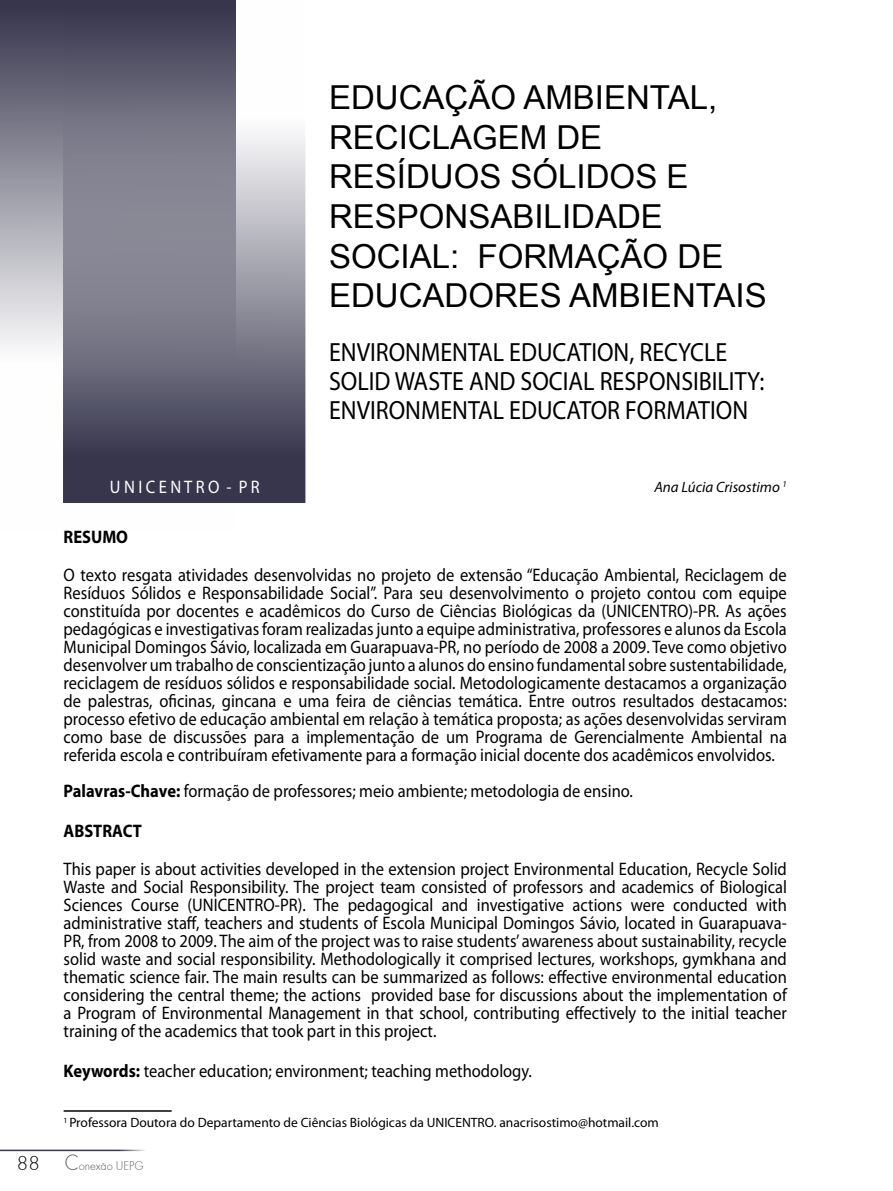
<style>
.page{position:relative;width:893px;height:1191px;background:#fff}
.page>*{position:absolute;margin:0;border:0;box-sizing:border-box;transform-origin:0 0}
.t1{font:33px/39.6px "Arial";color:#000}
.t2{font:26.4px/28.8px "Myriad Pro";color:#000;scale:.91 1}
.t3{font:18.15px/18px "Myriad Pro";color:#000;text-align:justify;scale:.91 1}
.t4{font:18.15px "Myriad Pro";color:#fff;scale:.91 1}
.t5{font:700 18.15px "Myriad Pro";color:#000;scale:.91 1}
.t6{font:italic 15px "Myriad Pro";color:#000}
.t7{font:13.5px "Myriad Pro";color:#000}
.t8{font:13.2px "Futura TEE Ligh";color:#58585a;scale:.91 1}
.s1{font-weight:700}
.s2{font-size:21px;color:#000}
.s3{font-size:23.1px}
</style>
<div class="page">
<svg style="left:0;top:0;width:63px;height:348px;background:#93939f"></svg>
<svg style="left:63px;top:0;width:242px;height:503px;background:#797888"></svg>
<hr style="left:0;top:1149px;width:149px;height:2px;background:#37364d">
<hr style="left:64px;top:1110px;width:108px;height:1px;background:#000">
<p class="t4" style="left:110px;top:476px;width:166px">U N I C E N T R O - P R</p>
<h1 class="t1" style="left:329px;top:78px;width:439px">EDUCAÇÃO AMBIENTAL,<br>RECICLAGEM DE<br>RESÍDUOS SÓLIDOS E<br>RESPONSABILIDADE<br>SOCIAL: FORMAÇÃO DE<br>EDUCADORES AMBIENTAIS</h1>
<h2 class="t2" style="left:329px;top:337px;width:480px">ENVIRONMENTAL EDUCATION, RECYCLE<br>SOLID WASTE AND SOCIAL RESPONSIBILITY:<br>ENVIRONMENTAL EDUCATOR FORMATION</h2>
<p class="t6" style="left:654px;top:477px;width:134px">Ana Lúcia Crisostimo <sup>1</sup></p>
<p class="t5" style="left:64px;top:525px;width:72px">RESUMO</p>
<p class="t3" style="left:64px;top:566px;width:796px">O texto resgata atividades desenvolvidas no projeto de extensão “Educação Ambiental, Reciclagem de Resíduos Sólidos e Responsabilidade Social”. Para seu desenvolvimento o projeto contou com equipe constituída por docentes e acadêmicos do Curso de Ciências Biológicas da (UNICENTRO)-PR. As ações pedagógicas e investigativas foram realizadas junto a equipe administrativa, professores e alunos da Escola Municipal Domingos Sávio, localizada em Guarapuava-PR, no período de 2008 a 2009. Teve como objetivo desenvolver um trabalho de conscientização junto a alunos do ensino fundamental sobre sustentabilidade, reciclagem de resíduos sólidos e responsabilidade social. Metodologicamente destacamos a organização de palestras, oficinas, gincana e uma feira de ciências temática. Entre outros resultados destacamos: processo efetivo de educação ambiental em relação à temática proposta; as ações desenvolvidas serviram como base de discussões para a implementação de um Programa de Gerencialmente Ambiental na referida escola e contribuíram efetivamente para a formação inicial docente dos acadêmicos envolvidos.</p>
<p class="t3" style="left:64px;top:771px;width:627px;line-height:39.6px"><span class="s1">Palavras-Chave:</span> formação de professores; meio ambiente; metodologia de ensino.<br><span class="s1">ABSTRACT</span></p>
<p class="t3" style="left:64px;top:859px;width:796px">This paper is about activities developed in the extension project Environmental Education, Recycle Solid Waste and Social Responsibility. The project team consisted of professors and academics of Biological Sciences Course (UNICENTRO-PR). The pedagogical and investigative actions were conducted with administrative staff, teachers and students of Escola Municipal Domingos Sávio, located in Guarapuava-PR, from 2008 to 2009. The aim of the project was to raise students’ awareness about sustainability, recycle solid waste and social responsibility. Methodologically it comprised lectures, workshops, gymkhana and thematic science fair. The main results can be summarized as follows: effective environmental education considering the central theme; the actions provided base for discussions about the implementation of a Program of Environmental Management in that school, contributing effectively to the initial teacher training of the academics that took part in this project.</p>
<p class="t3" style="left:64px;top:1061px;width:516px"><span class="s1">Keywords:</span> teacher education; environment; teaching methodology.</p>
<p class="t7" style="left:64px;top:1114px;width:597px"><sup>1</sup> Professora Doutora do Departamento de Ciências Biológicas da UNICENTRO. anacrisostimo@hotmail.com</p>
<p class="t8" style="left:17px;top:1158px;width:141px"><span class="s2">88</span> <span class="s3">C</span>onexao UEPG</p>
<p class="t8" style="left:102px;top:1154px;width:4px">-</p>
</div>
